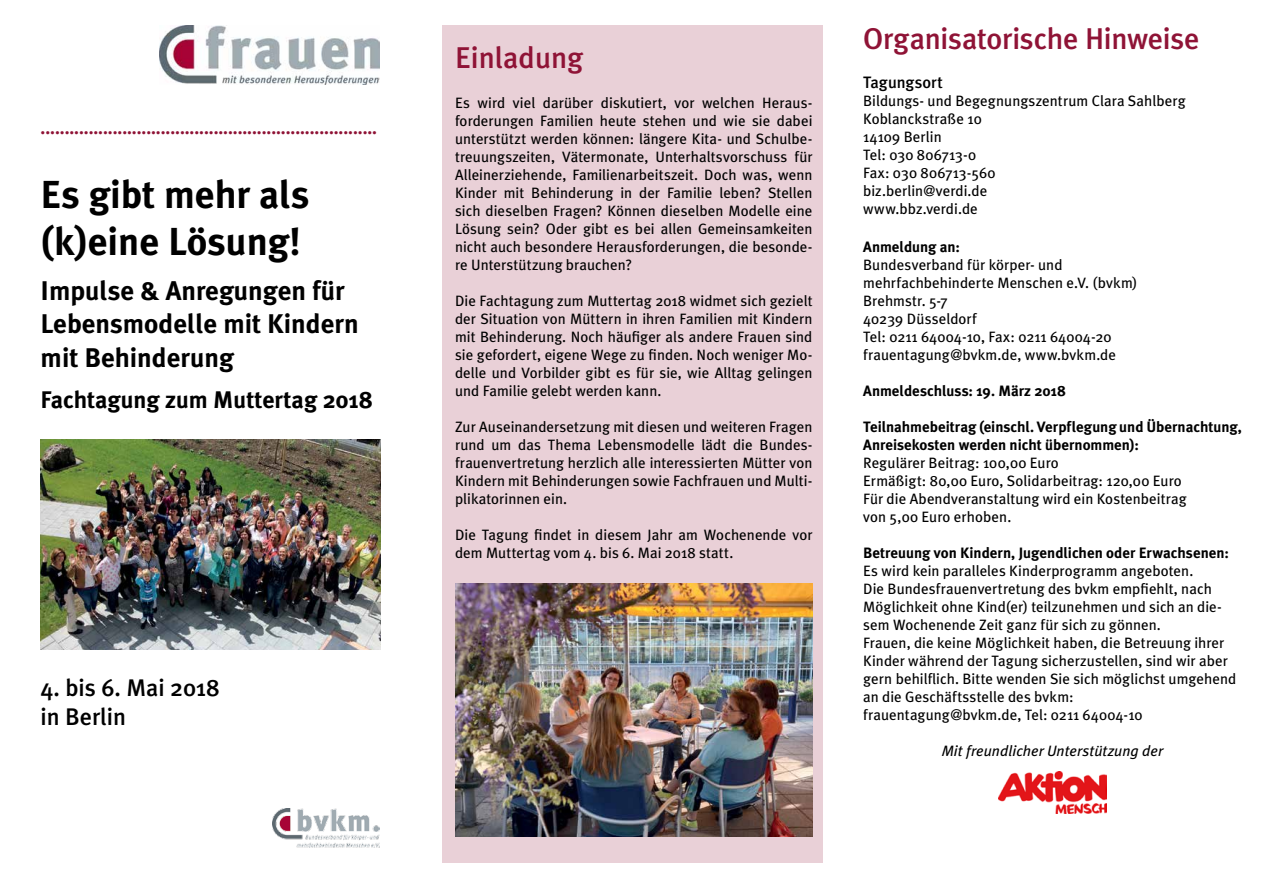
<style>
.page{position:relative;width:1263px;height:893px;background:#fff}
.page>*{position:absolute;margin:0;border:0;box-sizing:border-box;transform-origin:0 0}
.t1{font:700 39px/46.8px "Meta Plus";color:#000}
.t2{font:500 30px "Meta Plus";letter-spacing:-.005em;color:#8f1336}
.t3{font:700 27px/33.3px "Meta Plus";color:#000}
.t4{font:700 24px "Meta Plus";color:#000}
.t5{font:500 24px/28.8px "Meta Plus";color:#000}
.t6{font:700 18px "Meta Plus";color:#8f1336}
.t7{font:500 16.5px "Meta Plus";letter-spacing:-.005em;color:#000}
.t8{font:15px/18px "Meta Plus";letter-spacing:.005em;color:#000}
.t9{font:700 15px/18px "Meta Plus";color:#000}
.t10{font:italic 15px "Meta Plus";letter-spacing:.005em;color:#000}
</style>
<div class="page">
<img style="left:998px;top:772px;width:109px;height:42px">
<img style="left:159px;top:25px;width:221px;height:60px">
<img style="left:273px;top:808px;width:107px;height:40px">
<img style="left:40px;top:440px;width:341px;height:209px">
<div style="left:442px;top:26px;width:381px;height:837px;background:#e9d0d7"></div>
<img style="left:455px;top:583px;width:357px;height:253px">
<p class="t6" style="left:41px;top:118px;width:338px">......................................................................</p>
<h1 class="t1" style="left:41px;top:171px;width:270px">Es gibt mehr als (k)eine Lösung!</h1>
<h3 class="t3" style="left:41px;top:274px;width:320px">Impulse &amp; Anregungen für<br>Lebensmodelle mit Kindern mit Behinderung</h3>
<h3 class="t4" style="left:41px;top:386px;width:334px">Fachtagung zum Muttertag 2018</h3>
<h3 class="t5" style="left:41px;top:673px;width:181px">4. bis 6. Mai 2018 in Berlin</h3>
<h2 class="t2" style="left:455px;top:40px;width:130px">Einladung</h2>
<p class="t8" style="left:455px;top:94px;width:359px;text-align:justify">Es wird viel darüber diskutiert, vor welchen Heraus&shy;forderungen Familien heute stehen und wie sie dabei unterstützt werden können: längere Kita- und Schulbe&shy;treuungszeiten, Vätermonate, Unterhaltsvorschuss für Alleinerziehende, Familienarbeitszeit. Doch was, wenn Kinder mit Behinderung in der Familie leben? Stellen sich dieselben Fragen? Können dieselben Modelle eine Lösung sein? Oder gibt es bei allen Gemeinsamkeiten nicht auch besondere Herausforderungen, die besonde&shy;re Unterstützung brauchen?</p>
<p class="t8" style="left:455px;top:292px;width:359px;text-align:justify">Die Fachtagung zum Muttertag 2018 widmet sich gezielt der Situation von Müttern in ihren Familien mit Kindern mit Behinderung. Noch häufiger als andere Frauen sind sie gefordert, eigene Wege zu finden. Noch weniger Mo&shy;delle und Vorbilder gibt es für sie, wie Alltag gelingen und Familie gelebt werden kann.</p>
<p class="t8" style="left:455px;top:418px;width:359px;text-align:justify">Zur Auseinandersetzung mit diesen und weiteren Fragen rund um das Thema Lebensmodelle lädt die Bundes&shy;frauenvertretung herzlich alle interessierten Mütter von Kindern mit Behinderungen sowie Fachfrauen und Multi&shy;plikatorinnen ein.</p>
<p class="t8" style="left:455px;top:526px;width:359px">Die Tagung findet in diesem Jahr am Wochenende vor dem Muttertag vom 4. bis 6. Mai 2018 statt.</p>
<h2 class="t2" style="left:863px;top:21px;width:338px">Organisatorische Hinweise</h2>
<p class="t7" style="left:863px;top:73px;width:81px">Tagungsort</p>
<p class="t8" style="left:863px;top:92px;width:324px">Bildungs- und Begegnungszentrum Clara Sahlberg<br>Koblanckstraße 10<br>14109 Berlin<br>Tel: 030 806713-0<br>Fax: 030 806713-560<br>biz.berlin@verdi.de<br>www.bbz.verdi.de</p>
<p class="t9" style="left:863px;top:238px;width:98px">Anmeldung an:</p>
<p class="t8" style="left:863px;top:256px;width:276px">Bundesverband für körper- und mehrfachbehinderte Menschen e.V. (bvkm)<br>Brehmstr. 5-7<br>40239 Düsseldorf<br>Tel: 0211 64004-10, Fax: 0211 64004-20 frauentagung@bvkm.de, www.bvkm.de</p>
<p class="t9" style="left:863px;top:382px;width:205px">Anmeldeschluss: 19. März 2018</p>
<p class="t9" style="left:863px;top:418px;width:380px">Teilnahmebeitrag (einschl. Verpflegung und Übernachtung,<br>Anreisekosten werden nicht übernommen):</p>
<p class="t8" style="left:863px;top:454px;width:325px">Regulärer Beitrag: 100,00 Euro<br>Ermäßigt: 80,00 Euro, Solidarbeitrag: 120,00 Euro Für die Abendveranstaltung wird ein Kostenbeitrag von 5,00 Euro erhoben.</p>
<p class="t9" style="left:863px;top:544px;width:367px">Betreuung von Kindern, Jugendlichen oder Erwachsenen:</p>
<p class="t8" style="left:863px;top:562px;width:375px">Es wird kein paralleles Kinderprogramm angeboten.<br>Die Bundesfrauenvertretung des bvkm empfiehlt, nach Möglichkeit ohne Kind(er) teilzunehmen und sich an die&shy;sem Wochenende Zeit ganz für sich zu gönnen.<br>Frauen, die keine Möglichkeit haben, die Betreuung ihrer Kinder während der Tagung sicherzustellen, sind wir aber gern behilflich. Bitte wenden Sie sich möglichst umgehend an die Geschäftsstelle des bvkm:<br>frauentagung@bvkm.de, Tel: 0211 64004-10</p>
<p class="t10" style="left:942px;top:742px;width:223px">Mit freundlicher Unterstützung der</p>
</div>
